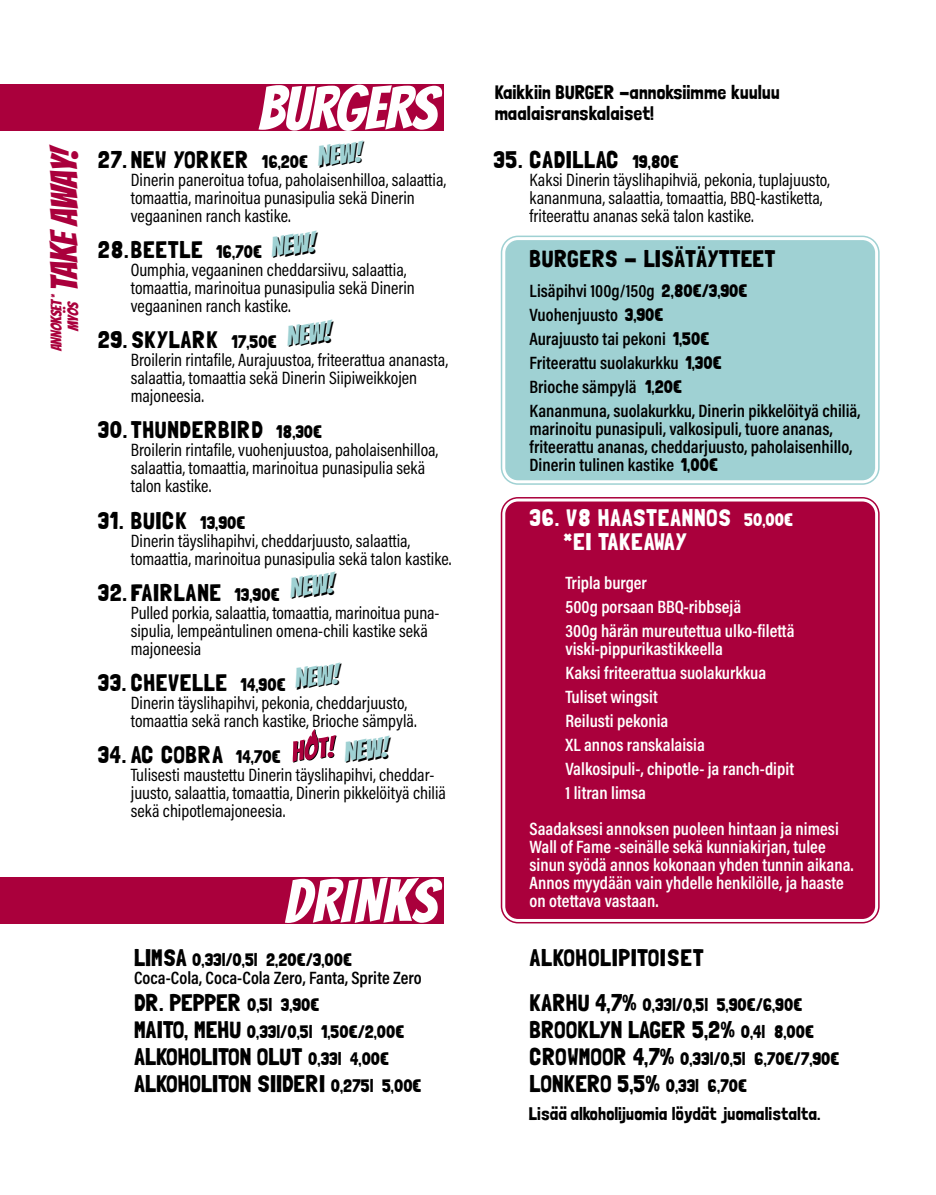
<style>
.page{position:relative;width:936px;height:1195px;background:#fff}
.page>*{position:absolute;margin:0;border:0;box-sizing:border-box;transform-origin:0 0}
.t1{font:60px "Bangers";color:#fff}
.t2{font:37.5px "Bangers";color:#aa003c}
.t3{font:27px "Bangers";color:#000}
.t4{font:24px "Londrina Solid";letter-spacing:.025em;color:#000}
.t5{font:24px/27px "Londrina Solid";letter-spacing:.005em;color:#000}
.t6{font:24px "Londrina Solid";letter-spacing:.025em;color:#fff}
.t7{font:19.5px/21px "Londrina Solid";color:#000}
.t8{font:18px/18px "Acumin Pro Cond";color:#000}
.t9{font:600 18px/24px "Acumin Pro Cond";color:#fff}
.t10{font:600 18px/24px "Acumin Pro Cond";color:#000}
.t11{font:18px "Londrina Solid";color:#000}
.t12{font:15px/16.5px "Bangers";color:#aa003c}
.s1{font-size:18px}
.s2{font-size:24px}
.s3{font-family:"Londrina Solid";font-weight:400}
</style>
<div class="page">
<div style="left:505px;top:501px;width:370px;height:418px;background:#aa003c;border-radius:13px"></div>
<div style="left:500px;top:497px;width:379px;height:426px;border:2px solid #aa003c;border-radius:17px"></div>
<div style="left:508px;top:504px;width:364px;height:412px;border:2px solid #aa003c;border-radius:9px"></div>
<svg style="left:292px;top:729px;width:44px;height:34px"></svg>
<div style="left:505px;top:240px;width:370px;height:240px;background:#9fd1d3;border-radius:13px"></div>
<div style="left:500px;top:236px;width:379px;height:249px;border:2px solid #9fd1d3;border-radius:17px"></div>
<div style="left:508px;top:243px;width:364px;height:234px;border:2px solid #9fd1d3;border-radius:9px"></div>
<div style="left:0;top:84px;width:443px;height:46px;background:#aa003c"></div>
<div style="left:0;top:877px;width:443px;height:46px;background:#aa003c"></div>
<h2 class="t2" style="left:45px;top:292px;width:149px;rotate:-90deg">TAKE AWAY!</h2>
<p class="t12" style="left:48px;top:331px;width:38px;text-indent:-20px;rotate:-90deg">ANNOKSET <sup>*<br></sup>MYÖS</p>
<h1 class="t1" style="left:258px;top:77px;width:180px">BURGERS</h1>
<p class="t7" style="left:495px;top:81px;width:286px">Kaikkiin BURGER -annoksiimme kuuluu maalaisranskalaiset!</p>
<h3 class="t4" style="left:98px;top:146px;width:212px">27.NEW YORKER <span class="s1">16,20€</span></h3>
<h3 class="t3" style="left:316px;top:144px;width:46px;rotate:-7deg">NEW!</h3>
<p class="t8" style="left:131px;top:171px;width:317px">Dinerin paneroitua tofua, paholaisenhilloa, salaattia, tomaattia, marinoitua punasipulia sekä Dinerin vegaaninen ranch kastike.</p>
<p class="t8" style="left:131px;top:261px;width:285px">Oumphia, vegaaninen cheddarsiivu, salaattia, tomaattia, marinoitua punasipulia sekä Dinerin vegaaninen ranch kastike.</p>
<p class="t8" style="left:131px;top:351px;width:319px">Broilerin rintafile, Aurajuustoa, friteerattua ananasta, salaattia, tomaattia sekä Dinerin Siipiweikkojen majoneesia.</p>
<p class="t8" style="left:131px;top:441px;width:309px">Broilerin rintafile, vuohenjuustoa, paholaisenhilloa, salaattia, tomaattia, marinoitua punasipulia sekä talon kastike.</p>
<p class="t11" style="left:131px;top:512px;width:116px"><span class="s2">BUICK</span> 13,90€</p>
<p class="t8" style="left:131px;top:531px;width:322px">Dinerin täyslihapihvi, cheddarjuusto, salaattia, tomaattia, marinoitua punasipulia sekä talon kastike.</p>
<p class="t8" style="left:131px;top:603px;width:310px">Pulled porkia, salaattia, tomaattia, marinoitua puna&shy;sipulia, lempeäntulinen omena-chili kastike sekä majoneesia</p>
<p class="t8" style="left:131px;top:693px;width:287px">Dinerin täyslihapihvi, pekonia, cheddarjuusto, tomaattia sekä ranch kastike, Brioche sämpylä.</p>
<p class="t8" style="left:131px;top:765px;width:316px">Tulisesti maustettu Dinerin täyslihapihvi, cheddar&shy;juusto, salaattia, tomaattia, Dinerin pikkelöityä chiliä sekä chipotlemajoneesia.</p>
<h3 class="t3" style="left:270px;top:234px;width:46px;rotate:-7deg">NEW!</h3>
<h3 class="t4" style="left:98px;top:236px;width:166px">28.BEETLE <span class="s1">16,70€</span></h3>
<h3 class="t3" style="left:286px;top:324px;width:46px;rotate:-7deg">NEW!</h3>
<h3 class="t4" style="left:98px;top:326px;width:180px">29.SKYLARK <span class="s1">17,50€</span></h3>
<h3 class="t4" style="left:98px;top:416px;width:226px">30.THUNDERBIRD <span class="s1">18,30€</span></h3>
<h3 class="t5" style="left:98px;top:506px;width:27px">31.</h3>
<h3 class="t3" style="left:289px;top:576px;width:46px;rotate:-7deg">NEW!</h3>
<h3 class="t4" style="left:98px;top:578px;width:183px">32.FAIRLANE <span class="s1">13,90€</span></h3>
<h3 class="t3" style="left:294px;top:666px;width:46px;rotate:-7deg">NEW!</h3>
<h3 class="t4" style="left:98px;top:668px;width:189px">33. CHEVELLE <span class="s1">14,90€</span></h3>
<h3 class="t3" style="left:343px;top:739px;width:46px;rotate:-7deg">NEW!</h3>
<h3 class="t4" style="left:98px;top:740px;width:184px">34. AC COBRA <span class="s1">14,70€</span></h3>
<h1 class="t1" style="left:284px;top:870px;width:154px">DRINKS</h1>
<p class="t11" style="left:134px;top:949px;width:219px"><span class="s2">LIMSA</span> 0,33l/0,5l 2,20€/3,00€</p>
<p class="t10" style="left:134px;top:965px;width:289px">Coca-Cola, Coca-Cola Zero, Fanta, Sprite Zero</p>
<h3 class="t5" style="left:134px;top:988px;width:187px">DR. PEPPER <span class="s1">0,5l 3,90€</span></h3>
<p class="t11" style="left:134px;top:1021px;width:272px"><span class="s2">MAITO, MEHU</span> 0,33l/0,5l 1,50€/2,00€</p>
<h3 class="t5" style="left:134px;top:1042px;width:289px">ALKOHOLITON OLUT <span class="s1">0,33l 4,00€<br></span>ALKOHOLITON SIIDERI <span class="s1">0,275l 5,00€</span></h3>
<h3 class="t4" style="left:493px;top:146px;width:187px">35. CADILLAC <span class="s1">19,80€</span></h3>
<p class="t8" style="left:529px;top:171px;width:302px">Kaksi Dinerin täyslihapihviä, pekonia, tuplajuusto, kananmuna, salaattia, tomaattia, BBQ-kastiketta, friteerattu ananas sekä talon kastike.</p>
<h3 class="t5" style="left:529px;top:245px;width:247px">BURGERS - LISÄTÄYTTEET</h3>
<p class="t10" style="left:529px;top:279px;width:332px">Lisäpihvi 100g/150g <span class="s3">2,80€/3,90€<br></span>Vuohenjuusto <span class="s3">3,90€<br></span>Aurajuusto tai pekoni <span class="s3">1,50€<br></span>Friteerattu suolakurkku <span class="s3">1,30€<br></span>Brioche sämpylä <span class="s3">1,20€<br></span>Kananmuna, suolakurkku, Dinerin pikkelöityä chiliä,</p>
<p class="t10" style="left:529px;top:420px;width:324px;line-height:18px">marinoitu punasipuli, valkosipuli, tuore ananas, friteerattu ananas, cheddarjuusto, paholaisenhillo,<br>Dinerin tulinen kastike <span class="s3">1,00€</span></p>
<h3 class="t6" style="left:529px;top:503px;width:265px">36. V8 HAASTEANNOS <span class="s1">50,00€</span></h3>
<h3 class="t6" style="left:563px;top:527px;width:125px">*EI TAKEAWAY</h3>
<p class="t9" style="left:565px;top:570px;width:230px">Tripla burger<br>500g porsaan BBQ-ribbsejä<br>300g härän mureutettua ulko-filettä</p>
<p class="t9" style="left:565px;top:636px;width:230px">viski-pippurikastikkeella<br>Kaksi friteerattua suolakurkkua<br>Tuliset wingsit<br>Reilusti pekonia<br>XL annos ranskalaisia<br>Valkosipuli-, chipotle- ja ranch-dipit<br>1 litran limsa</p>
<p class="t9" style="left:529px;top:819px;width:325px;line-height:18px">Saadaksesi annoksen puoleen hintaan ja nimesi Wall of Fame -seinälle sekä kunniakirjan, tulee sinun syödä annos kokonaan yhden tunnin aikana.<br>Annos myydään vain yhdelle henkilölle, ja haaste on otettava vastaan.</p>
<h3 class="t4" style="left:529px;top:943px;width:176px">ALKOHOLIPITOISET</h3>
<p class="t11" style="left:529px;top:994px;width:274px"><span class="s2">KARHU 4,7%</span> 0,33l/0,5l 5,90€/6,90€</p>
<h3 class="t5" style="left:529px;top:1015px;width:286px">BROOKLYN LAGER 5,2% <span class="s1">0,4l 8,00€</span></h3>
<p class="t11" style="left:529px;top:1048px;width:311px"><span class="s2">CROWMOOR 4,7%</span> 0,33l/0,5l 6,70€/7,90€</p>
<h3 class="t5" style="left:529px;top:1069px;width:219px">LONKERO 5,5% <span class="s1">0,33l 6,70€</span></h3>
<p class="t11" style="left:529px;top:1103px;width:293px">Lisää alkoholijuomia löydät juomalistalta.</p>
</div>
